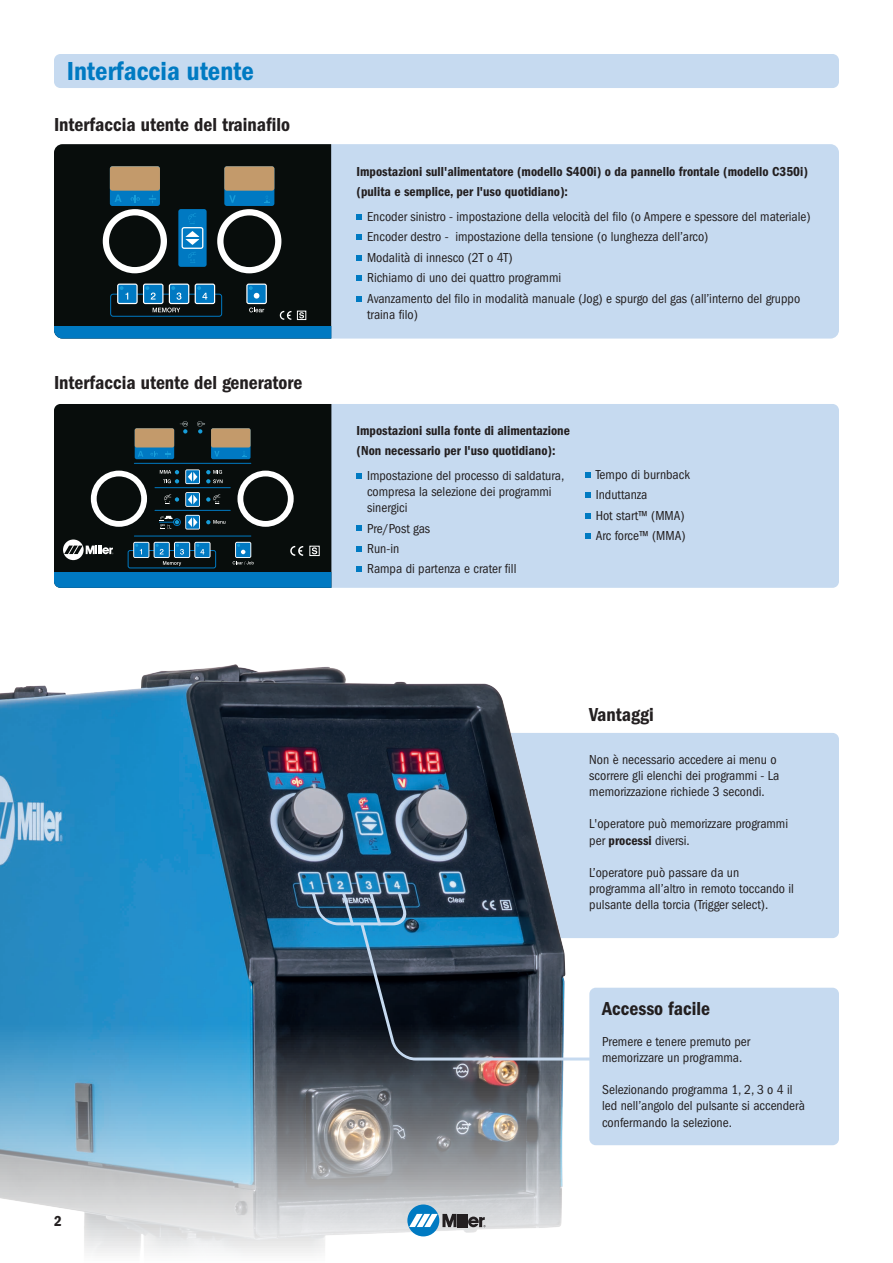
<style>
.page{position:relative;width:893px;height:1263px;background:#fff}
.page>*{position:absolute;margin:0;border:0;box-sizing:border-box;transform-origin:0 0}
.t1{font:27px "ITC Franklin Gothic Std Dm Cd";color:#007ac2}
.t2{font:19.5px "ITC Franklin Gothic Std Dm Cd";color:#231f20}
.t3{font:15px "ITC Franklin Gothic Std Dm Cd";color:#231f20}
.t4{font:condensed 13.5px/16.2px "ITC Franklin Gothic Std";color:#231f20}
.t5{font:13.5px/20.4px "ITC Franklin Gothic Std Dm Cd";color:#231f20}
.s1{font-family:"ITC Franklin Gothic Std Dm Cd";font-stretch:normal}
</style>
<div class="page">
<div style="left:480px;top:733px;width:359px;height:205px;background:#c6daf0;border-radius:6px"></div>
<img style="left:0;top:664px;width:739px;height:589px">
<div style="left:331px;top:144px;width:508px;height:195px;background:#c6daf0"></div>
<div style="left:331px;top:404px;width:508px;height:184px;background:#c6daf0"></div>
<div style="left:54px;top:144px;width:277px;height:182px;background:#080d0c"></div>
<div style="left:54px;top:326px;width:277px;height:13px;background:#0079c2"></div>
<div style="left:110px;top:166px;width:50px;height:40px;background:#0079c2;border-radius:3px"></div>
<div style="left:110px;top:166px;width:50px;height:25px;background:#c39a6b;border-radius:3px"></div>
<svg style="left:115px;top:195px;width:7px;height:7px"></svg>
<svg style="left:131px;top:195px;width:9px;height:8px"></svg>
<svg style="left:149px;top:195px;width:7px;height:8px"></svg>
<div style="left:224px;top:166px;width:50px;height:40px;background:#0079c2;border-radius:3px"></div>
<svg style="left:264px;top:196px;width:6px;height:7px"></svg>
<svg style="left:229px;top:195px;width:7px;height:8px"></svg>
<div style="left:178px;top:209px;width:29px;height:58px;background:#0079c2;border-radius:3px"></div>
<svg style="left:188px;top:252px;width:8px;height:11px"></svg>
<svg style="left:188px;top:213px;width:8px;height:11px"></svg>
<svg style="left:182px;top:227px;width:21px;height:22px"></svg>
<div style="left:183px;top:228px;width:19px;height:20px;background:#0079c2"></div>
<svg style="left:186px;top:231px;width:13px;height:14px"></svg>
<div style="left:224px;top:166px;width:50px;height:25px;background:#c39a6b;border-radius:3px"></div>
<svg style="left:280px;top:311px;width:11px;height:9px"></svg>
<svg style="left:299px;top:313px;width:5px;height:5px"></svg>
<div style="left:297px;top:311px;width:9px;height:9px;border:1px solid #fff"></div>
<svg style="left:103px;top:209px;width:64px;height:64px"></svg>
<svg style="left:217px;top:209px;width:64px;height:64px"></svg>
<svg style="left:153px;top:308px;width:27px;height:4px"></svg>
<svg style="left:249px;top:308px;width:15px;height:4px"></svg>
<div style="left:110px;top:294px;width:112px;height:23px;border:1px solid #0079c2;border-radius:3px"></div>
<svg style="left:246px;top:284px;width:21px;height:20px"></svg>
<div style="left:248px;top:285px;width:18px;height:18px;background:#0079c2"></div>
<svg style="left:195px;top:284px;width:20px;height:20px"></svg>
<div style="left:196px;top:285px;width:18px;height:18px;background:#0079c2"></div>
<svg style="left:197px;top:286px;width:10px;height:14px"></svg>
<svg style="left:169px;top:284px;width:20px;height:20px"></svg>
<div style="left:170px;top:285px;width:18px;height:18px;background:#0079c2"></div>
<svg style="left:171px;top:286px;width:10px;height:14px"></svg>
<svg style="left:143px;top:284px;width:20px;height:20px"></svg>
<div style="left:144px;top:285px;width:18px;height:18px;background:#0079c2"></div>
<svg style="left:146px;top:286px;width:10px;height:14px"></svg>
<svg style="left:117px;top:284px;width:21px;height:20px"></svg>
<div style="left:118px;top:285px;width:18px;height:18px;background:#0079c2"></div>
<svg style="left:120px;top:286px;width:8px;height:14px"></svg>
<svg style="left:249px;top:286px;width:10px;height:13px"></svg>
<div style="left:54px;top:404px;width:277px;height:168px;background:#080d0c"></div>
<div style="left:54px;top:572px;width:277px;height:16px;background:#0079c2"></div>
<svg style="left:233px;top:561px;width:21px;height:4px"></svg>
<svg style="left:185px;top:515px;width:15px;height:14px"></svg>
<div style="left:186px;top:516px;width:13px;height:13px;background:#0079c2"></div>
<svg style="left:188px;top:517px;width:9px;height:10px"></svg>
<svg style="left:206px;top:520px;width:19px;height:4px"></svg>
<svg style="left:185px;top:469px;width:15px;height:15px"></svg>
<div style="left:186px;top:470px;width:13px;height:13px;background:#0079c2"></div>
<svg style="left:188px;top:472px;width:9px;height:10px"></svg>
<svg style="left:206px;top:470px;width:17px;height:13px"></svg>
<svg style="left:160px;top:470px;width:19px;height:13px"></svg>
<svg style="left:185px;top:492px;width:15px;height:15px"></svg>
<div style="left:186px;top:493px;width:13px;height:13px;background:#0079c2"></div>
<svg style="left:188px;top:495px;width:9px;height:9px"></svg>
<svg style="left:206px;top:495px;width:14px;height:9px"></svg>
<svg style="left:164px;top:495px;width:15px;height:9px"></svg>
<svg style="left:163px;top:561px;width:18px;height:5px"></svg>
<div style="left:128px;top:550px;width:88px;height:18px;border:1px solid #0079c2;border-radius:2px"></div>
<hr style="left:155px;top:487px;width:75px;height:1px;background:#0079c2">
<hr style="left:134px;top:463px;width:117px;height:1px;background:#0079c2">
<hr style="left:134px;top:536px;width:117px;height:1px;background:#0079c2">
<hr style="left:155px;top:510px;width:75px;height:1px;background:#0079c2">
<svg style="left:159px;top:516px;width:22px;height:13px"></svg>
<svg style="left:235px;top:542px;width:16px;height:16px"></svg>
<div style="left:236px;top:543px;width:14px;height:14px;background:#0079c2"></div>
<svg style="left:237px;top:544px;width:8px;height:10px"></svg>
<svg style="left:194px;top:542px;width:17px;height:16px"></svg>
<div style="left:195px;top:543px;width:15px;height:14px;background:#0079c2"></div>
<svg style="left:196px;top:544px;width:8px;height:10px"></svg>
<svg style="left:174px;top:542px;width:16px;height:16px"></svg>
<div style="left:175px;top:543px;width:14px;height:14px;background:#0079c2"></div>
<svg style="left:176px;top:544px;width:8px;height:11px"></svg>
<svg style="left:154px;top:542px;width:16px;height:16px"></svg>
<div style="left:155px;top:543px;width:14px;height:14px;background:#0079c2"></div>
<svg style="left:156px;top:544px;width:8px;height:10px"></svg>
<svg style="left:133px;top:542px;width:16px;height:16px"></svg>
<div style="left:134px;top:543px;width:14px;height:14px;background:#0079c2"></div>
<svg style="left:135px;top:544px;width:7px;height:10px"></svg>
<div style="left:135px;top:428px;width:39px;height:31px;background:#0079c2;border-radius:2px"></div>
<div style="left:135px;top:428px;width:39px;height:19px;background:#c39a6b;border-radius:2px"></div>
<svg style="left:138px;top:451px;width:5px;height:6px"></svg>
<svg style="left:150px;top:451px;width:8px;height:6px"></svg>
<svg style="left:165px;top:451px;width:6px;height:6px"></svg>
<div style="left:211px;top:428px;width:40px;height:31px;background:#0079c2;border-radius:2px"></div>
<div style="left:211px;top:428px;width:40px;height:19px;background:#c39a6b;border-radius:2px"></div>
<svg style="left:214px;top:451px;width:5px;height:6px"></svg>
<svg style="left:63px;top:539px;width:21px;height:21px"></svg>
<svg style="left:64px;top:546px;width:49px;height:8px"></svg>
<svg style="left:290px;top:546px;width:13px;height:10px"></svg>
<svg style="left:312px;top:548px;width:5px;height:6px"></svg>
<div style="left:310px;top:546px;width:10px;height:10px;border:1px solid #fff"></div>
<svg style="left:180px;top:421px;width:8px;height:12px"></svg>
<svg style="left:91px;top:471px;width:56px;height:56px"></svg>
<svg style="left:237px;top:471px;width:57px;height:56px"></svg>
<svg style="left:197px;top:421px;width:8px;height:12px"></svg>
<svg style="left:309px;top:890px;width:289px;height:363px"></svg>
<svg style="left:367px;top:890px;width:17px;height:31px"></svg>
<svg style="left:340px;top:890px;width:17px;height:38px"></svg>
<svg style="left:357px;top:921px;width:343px;height:141px"></svg>
<div style="left:54px;top:54px;width:785px;height:34px;background:#c6daf0;border-radius:6px"></div>
<svg style="left:356px;top:214px;width:6px;height:6px"></svg>
<svg style="left:356px;top:234px;width:6px;height:6px"></svg>
<svg style="left:356px;top:255px;width:6px;height:6px"></svg>
<svg style="left:356px;top:275px;width:6px;height:6px"></svg>
<svg style="left:356px;top:296px;width:6px;height:6px"></svg>
<svg style="left:356px;top:473px;width:6px;height:6px"></svg>
<svg style="left:356px;top:525px;width:6px;height:6px"></svg>
<svg style="left:356px;top:546px;width:6px;height:6px"></svg>
<svg style="left:356px;top:566px;width:6px;height:6px"></svg>
<div style="left:589px;top:988px;width:250px;height:157px;background:#c6daf0;border-radius:6px"></div>
<svg style="left:585px;top:472px;width:6px;height:6px"></svg>
<svg style="left:585px;top:492px;width:6px;height:6px"></svg>
<svg style="left:585px;top:513px;width:6px;height:6px"></svg>
<svg style="left:585px;top:533px;width:6px;height:6px"></svg>
<div style="left:407px;top:1204px;width:32px;height:32px;background:#007ac2;border-radius:50%"></div>
<svg style="left:409px;top:1214px;width:77px;height:13px"></svg>
<h1 class="t1" style="left:67px;top:56px;width:189px">Interfaccia utente</h1>
<h2 class="t2" style="left:54px;top:113px;width:238px">Interfaccia utente del trainafilo</h2>
<h2 class="t2" style="left:54px;top:372px;width:250px">Interfaccia utente del generatore</h2>
<p class="t3" style="left:54px;top:1212px;width:9px">2</p>
<p class="t5" style="left:356px;top:161px;width:453px">Impostazioni sull'alimentatore (modello S400i) o da pannello frontale (modello C350i) (pulita e semplice, per l'uso quotidiano):</p>
<p class="t4" style="left:367px;top:206px;width:445px;line-height:20.4px">Encoder sinistro - impostazione della velocità del filo (o Ampere e spessore del materiale)<br>Encoder destro - impostazione della tensione (o lunghezza dell’arco)<br>Modalità di innesco (2T o 4T)<br>Richiamo di uno dei quattro programmi<br>Avanzamento del filo in modalità manuale (Jog) e spurgo del gas (all’interno del gruppo</p>
<p class="t4" style="left:367px;top:306px;width:52px">traina filo)</p>
<p class="t5" style="left:356px;top:420px;width:215px">Impostazioni sulla fonte di alimentazione (Non necessario per l'uso quotidiano):</p>
<p class="t4" style="left:367px;top:467px;width:199px">Impostazione del processo di saldatura, compresa la selezione dei programmi sinergici</p>
<p class="t4" style="left:367px;top:518px;width:151px;line-height:20.4px">Pre/Post gas<br>Run-in<br>Rampa di partenza e crater fill</p>
<p class="t4" style="left:596px;top:464px;width:96px;line-height:20.4px">Tempo di burnback<br>Induttanza<br>Hot start™ (MMA)<br>Arc force™ (MMA)</p>
<h2 class="t2" style="left:589px;top:704px;width:66px">Vantaggi</h2>
<p class="t4" style="left:589px;top:751px;width:191px">Non è necessario accedere ai menu o scorrere gli elenchi dei programmi - La memorizzazione richiede 3 secondi.</p>
<p class="t4" style="left:589px;top:816px;width:200px">L'operatore può memorizzare programmi per <span class="s1">processi</span> diversi.</p>
<p class="t4" style="left:589px;top:864px;width:206px">L’operatore può passare da un programma all’altro in remoto toccando il pulsante della torcia (Trigger select).</p>
<h2 class="t2" style="left:602px;top:998px;width:109px">Accesso facile</h2>
<p class="t4" style="left:602px;top:1033px;width:150px">Premere e tenere premuto per memorizzare un programma.</p>
<p class="t4" style="left:602px;top:1082px;width:204px">Selezionando programma 1, 2, 3 o 4 il led nell’angolo del pulsante si accenderà confermando la selezione.</p>
</div>
